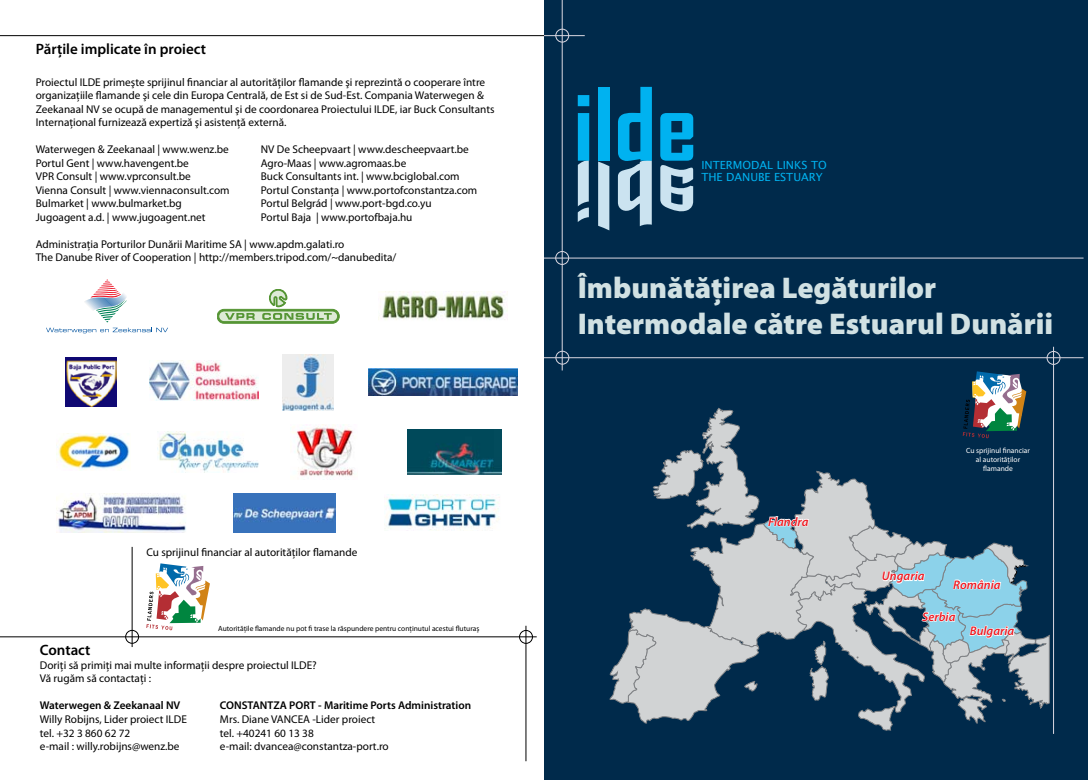
<style>
.page{position:relative;width:1088px;height:780px;background:#fff}
.page>*{position:absolute;margin:0;border:0;box-sizing:border-box;transform-origin:0 0}
.t1{font:900 30px/36px "Myriad Pro";color:#d1e1e3}
.t2{font:600 15px "Myriad Pro";color:#000}
.t3{font:italic 600 12.5px "Myriad Pro";color:#ed1c24}
.t4{font:11.25px/13.5px "Myriad Pro";color:#000}
.t5{font:600 11.25px "Myriad Pro";color:#000}
.t6{font:11.12px/12.8px "Lucida Sans";color:#00b2f0}
.t7{font:7.5px "Myriad Pro";color:#000}
.t8{font:7.5px/9px "Myriad Pro";color:#fff;text-align:center}
</style>
<div class="page">
<div style="left:544px;top:0;width:544px;height:780px;background:#002a4b"></div>
<hr style="left:544px;top:258px;width:539px;height:1px;background:#dbd8e2">
<hr style="left:544px;top:357px;width:539px;height:1px;background:#dbd8e2">
<hr style="left:562px;top:0;width:1px;height:370px;background:#dbd8e2">
<div style="left:555px;top:251px;width:14px;height:13px;border:1px solid #dbd8e2;border-radius:50%"></div>
<div style="left:556px;top:351px;width:13px;height:13px;border:1px solid #dbd8e2;border-radius:50%"></div>
<hr style="left:1053px;top:347px;width:1px;height:386px;background:#dbd8e2">
<div style="left:1047px;top:351px;width:13px;height:13px;border:1px solid #dbd8e2;border-radius:50%"></div>
<hr style="left:0;top:35px;width:544px;height:1px;background:#000">
<div style="left:556px;top:29px;width:13px;height:13px;border:1px solid #dbd8e2;border-radius:50%"></div>
<hr style="left:0;top:636px;width:537px;height:1px;background:#000">
<hr style="left:526px;top:625px;width:1px;height:136px;background:#000">
<div style="left:519px;top:630px;width:14px;height:13px;border:1px solid #000;border-radius:50%"></div>
<svg style="left:85px;top:279px;width:42px;height:43px"></svg>
<svg style="left:46px;top:328px;width:122px;height:5px"></svg>
<svg style="left:217px;top:289px;width:122px;height:34px"></svg>
<img style="left:378px;top:291px;width:130px;height:29px">
<img style="left:66px;top:358px;width:51px;height:48px">
<img style="left:369px;top:368px;width:148px;height:28px">
<img style="left:407px;top:429px;width:94px;height:45px">
<img style="left:57px;top:433px;width:73px;height:37px">
<img style="left:158px;top:431px;width:101px;height:41px">
<img style="left:58px;top:493px;width:128px;height:39px">
<img style="left:283px;top:354px;width:51px;height:56px">
<img style="left:384px;top:495px;width:116px;height:35px">
<img style="left:234px;top:493px;width:102px;height:39px">
<img style="left:293px;top:424px;width:61px;height:52px">
<div style="left:125px;top:630px;width:14px;height:13px;border:1px solid #000;border-radius:50%"></div>
<hr style="left:132px;top:547px;width:1px;height:100px;background:#000">
<svg style="left:146px;top:563px;width:64px;height:67px"></svg>
<hr style="left:544px;top:35px;width:41px;height:1px;background:#dbd8e2">
<svg style="left:609px;top:371px;width:441px;height:353px"></svg>
<svg style="left:598px;top:161px;width:11px;height:69px"></svg>
<svg style="left:578px;top:95px;width:11px;height:127px"></svg>
<div style="left:598px;top:87px;width:11px;height:74px;background:#00b2f0"></div>
<svg style="left:618px;top:87px;width:34px;height:139px"></svg>
<svg style="left:660px;top:113px;width:33px;height:99px"></svg>
<img style="left:150px;top:361px;width:109px;height:39px">
<h2 class="t2" style="left:36px;top:41px;width:172px">Părţile implicate în proiect</h2>
<p class="t4" style="left:36px;top:75px;width:460px">Proiectul ILDE primeşte sprijinul financiar al autorităţilor flamande şi reprezintă o cooperare între organizaţiile flamande şi cele din Europa Centrală, de Est si de Sud-Est. Compania Waterwegen &amp; Zeekanaal NV se ocupă de managementul şi de coordonarea Proiectului ILDE, iar Buck Consultants Internaţional furnizează expertiză şi asistenţă externă.</p>
<p class="t4" style="left:36px;top:143px;width:195px">Waterwegen &amp; Zeekanaal | www.wenz.be</p>
<p class="t4" style="left:261px;top:143px;width:210px">NV De Scheepvaart | www.descheepvaart.be</p>
<p class="t4" style="left:36px;top:156px;width:155px">Portul Gent | www.havengent.be</p>
<p class="t4" style="left:261px;top:156px;width:147px">Agro-Maas | www.agromaas.be</p>
<p class="t4" style="left:36px;top:170px;width:157px">VPR Consult | www.vprconsult.be</p>
<p class="t4" style="left:261px;top:170px;width:200px">Buck Consultants int. | www.bciglobal.com</p>
<p class="t4" style="left:36px;top:183px;width:195px">Vienna Consult | www.viennaconsult.com</p>
<p class="t4" style="left:261px;top:183px;width:218px">Portul Constanţa | www.portofconstantza.com</p>
<p class="t4" style="left:36px;top:197px;width:148px">Bulmarket | www.bulmarket.bg</p>
<p class="t4" style="left:261px;top:197px;width:172px">Portul Belgrád | www.port-bgd.co.yu</p>
<p class="t4" style="left:36px;top:210px;width:171px">Jugoagent a.d. | www.jugoagent.net</p>
<p class="t4" style="left:261px;top:210px;width:153px">Portul Baja | www.portofbaja.hu</p>
<p class="t4" style="left:36px;top:237px;width:362px">Administraţia Porturilor Dunării Maritime SA | www.apdm.galati.ro<br>The Danube River of Cooperation | http://members.tripod.com/~danubedita/</p>
<p class="t4" style="left:146px;top:545px;width:212px">Cu sprijinul financiar al autorităţilor flamande</p>
<p class="t7" style="left:218px;top:624px;width:263px">Autorităţile flamande nu pot fi trase la răspundere pentru conţinutul acestui fluturaş</p>
<h2 class="t2" style="left:40px;top:642px;width:52px">Contact</h2>
<p class="t4" style="left:40px;top:658px;width:278px">Doriţi să primiţi mai multe informaţii despre proiectul ILDE?<br>Vă rugăm să contactaţi :</p>
<p class="t5" style="left:40px;top:699px;width:142px">Waterwegen &amp; Zeekanaal NV</p>
<p class="t5" style="left:220px;top:699px;width:253px">CONSTANTZA PORT - Maritime Ports Administration</p>
<p class="t4" style="left:40px;top:712px;width:149px">Willy Robijns, Lider proiect ILDE</p>
<p class="t4" style="left:220px;top:712px;width:157px">Mrs. Diane VANCEA -Lider proiect</p>
<p class="t4" style="left:40px;top:726px;width:92px">tel. +32 3 860 62 72</p>
<p class="t4" style="left:220px;top:726px;width:95px">tel. +40241 60 13 38</p>
<p class="t4" style="left:40px;top:739px;width:141px">e-mail : willy.robijns@wenz.be</p>
<p class="t4" style="left:220px;top:739px;width:170px">e-mail: dvancea@constantza-port.ro</p>
<p class="t6" style="left:701px;top:158px;width:127px">INTERMODAL LINKS TO<br>THE DANUBE ESTUARY</p>
<h1 class="t1" style="left:578px;top:270px;width:477px">Îmbunătăţirea Legăturilor<br>Intermodale către Estuarul Dunării</h1>
<p class="t3" style="left:768px;top:514px;width:42px">Flandra</p>
<p class="t8" style="left:966px;top:445px;width:65px">Cu sprijinul financiar al autorităţilor flamande</p>
<p class="t3" style="left:882px;top:569px;width:44px">Ungaria</p>
<p class="t3" style="left:922px;top:610px;width:35px">Serbia</p>
<p class="t3" style="left:953px;top:577px;width:49px">România</p>
<p class="t3" style="left:970px;top:624px;width:46px">Bulgaria</p>
</div>
